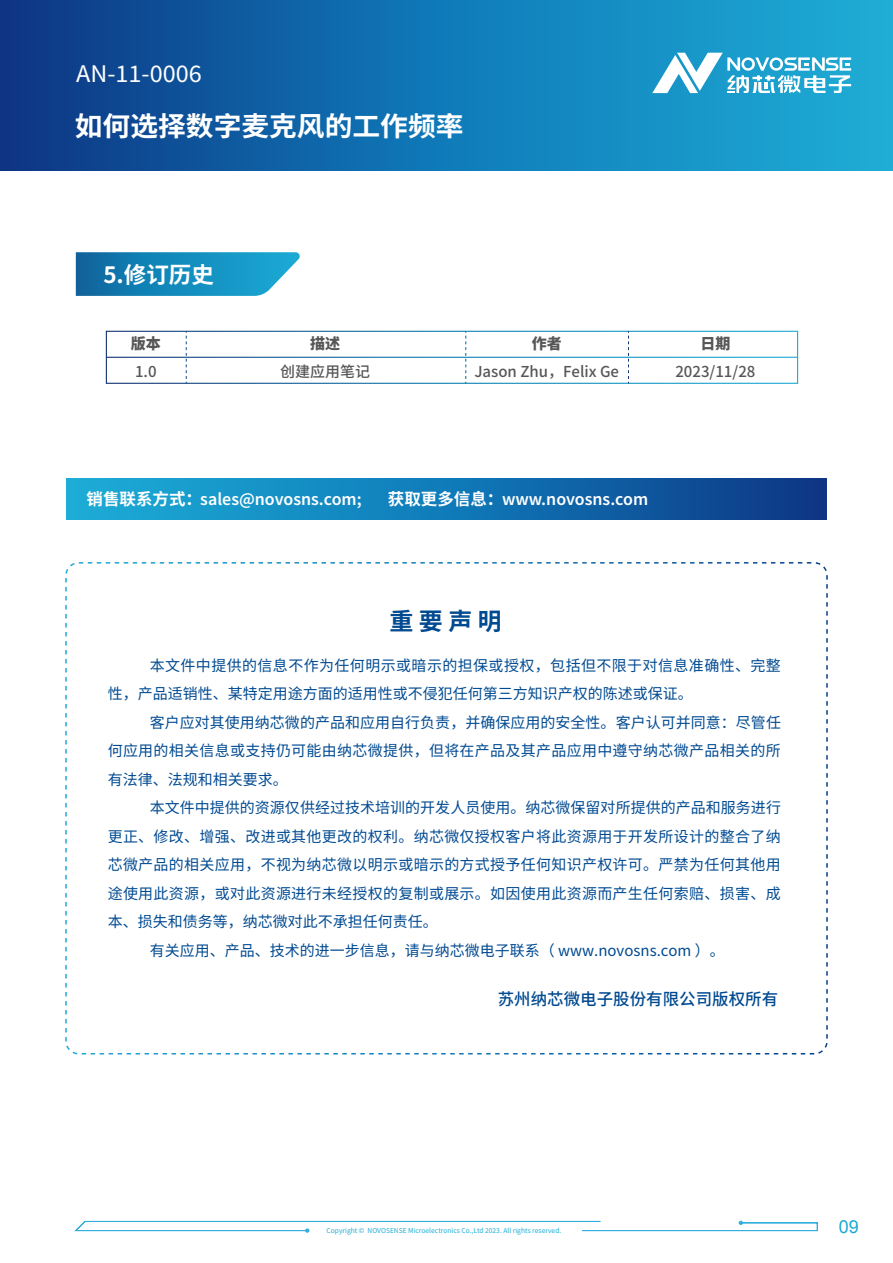
<style>
.page{position:relative;width:893px;height:1263px;background:#fff}
.page>*{position:absolute;margin:0;border:0;box-sizing:border-box;transform-origin:0 0}
.t1{font:700 27px "Source Han Sans CN";color:#fff}
.t2{font:25.5px "Source Sans Pro";color:#fff}
.t3{font:700 24px "Source Han Sans CN";color:#004a91}
.t4{font:700 22.5px "Source Han Sans CN";color:#fff}
.t5{font:600 18px "Source Sans Pro";color:#fff}
.t6{font:18px "Arial";color:#1ca9d4}
.t7{font:500 16.5px "Source Han Sans CN";color:#004a91}
.t8{font:15px/28.5px "Source Han Sans CN";letter-spacing:.02em;color:#004a91}
.t9{font:15px "Source Han Sans CN";color:#004a91}
.t10{font:500 15px "Source Han Sans CN";color:#585757}
.t11{font:800 15px "Source Han Sans CN";color:#585757}
.t12{font:7.5px "Source Sans Pro";color:#1eadd6}
.s1{font-family:"Source Han Sans CN";font-weight:700;font-size:16.5px}
</style>
<div class="page">
<svg style="left:0;top:0;width:893px;height:170px;background:#1778b1"></svg>
<svg style="left:29px;top:0;width:826px;height:170px;background:#1777b3"></svg>
<svg style="left:74px;top:1221px;width:744px;height:12px"></svg>
<div style="left:106px;top:331px;width:692px;height:53px;border:1px solid #fff"></div>
<hr style="left:107px;top:357px;width:691px;height:1px;background:#fff">
<svg style="left:186px;top:331px;width:1px;height:52px"></svg>
<svg style="left:628px;top:331px;width:1px;height:52px"></svg>
<svg style="left:465px;top:331px;width:1px;height:52px"></svg>
<svg style="left:76px;top:252px;width:224px;height:44px;background:#2591bf"></svg>
<svg style="left:97px;top:562px;width:714px;height:2px"></svg>
<div style="left:66px;top:478px;width:761px;height:41px;background:linear-gradient(to right,#1ab2dd,#0b3a8a)"></div>
<h2 class="t2" style="left:76px;top:57px;width:127px">AN-11-0006</h2>
<h1 class="t1" style="left:75px;top:111px;width:390px">如何选择数字麦克风的工作频率</h1>
<h3 class="t4" style="left:103px;top:262px;width:112px">5.修订历史</h3>
<p class="t11" style="left:131px;top:335px;width:31px">版本</p>
<p class="t11" style="left:310px;top:335px;width:31px">描述</p>
<p class="t11" style="left:532px;top:335px;width:31px">作者</p>
<p class="t11" style="left:700px;top:335px;width:31px">日期</p>
<p class="t10" style="left:135px;top:363px;width:23px">1.0</p>
<p class="t10" style="left:280px;top:363px;width:91px">创建应用笔记</p>
<p class="t10" style="left:474px;top:363px;width:146px">Jason Zhu，Felix Ge</p>
<p class="t10" style="left:675px;top:363px;width:82px">2023/11/28</p>
<p class="t5" style="left:87px;top:488px;width:277px"><span class="s1">销售联系方式：</span>sales@novosns.com;</p>
<p class="t5" style="left:388px;top:488px;width:262px"><span class="s1">获取更多信息：</span>www.novosns.com</p>
<h3 class="t3" style="left:390px;top:608px;width:114px">重 要 声 明</h3>
<p class="t8" style="left:108px;top:651px;width:675px;text-indent:42px">本文件中提供的信息不作为任何明示或暗示的担保或授权，包括但不限于对信息准确性、完整性，产品适销性、某特定用途方面的适用性或不侵犯任何第三方知识产权的陈述或保证。</p>
<p class="t8" style="left:108px;top:708px;width:675px;text-align:justify;text-indent:42px">客户应对其使用纳芯微的产品和应用自行负责，并确保应用的安全性。客户认可并同意：尽管任何应用的相关信息或支持仍可能由纳芯微提供，但将在产品及其产品应用中遵守纳芯微产品相关的所有法律、法规和相关要求。</p>
<p class="t9" style="left:150px;top:799px;width:633px">本文件中提供的资源仅供经过技术培训的开发人员使用。纳芯微保留对所提供的产品和服务进行</p>
<p class="t8" style="left:108px;top:822px;width:674px">更正、修改、增强、改进或其他更改的权利。纳芯微仅授权客户将此资源用于开发所设计的整合了纳</p>
<p class="t8" style="left:108px;top:851px;width:674px">芯微产品的相关应用，不视为纳芯微以明示或暗示的方式授予任何知识产权许可。严禁为任何其他用</p>
<p class="t8" style="left:108px;top:879px;width:674px">途使用此资源，或对此资源进行未经授权的复制或展示。如因使用此资源而产生任何索赔、损害、成</p>
<p class="t9" style="left:108px;top:913px;width:331px">本、损失和债务等，纳芯微对此不承担任何责任。</p>
<p class="t9" style="left:150px;top:942px;width:577px">有关应用、产品、技术的进一步信息，请与纳芯微电子联系（ www.novosns.com ）。</p>
<p class="t7" style="left:498px;top:990px;width:282px">苏州纳芯微电子股份有限公司版权所有</p>
<p class="t12" style="left:327px;top:1226px;width:236px">Copyright © NOVOSENSE Microelectronics Co.,Ltd 2023. All rights reserved.</p>
<p class="t6" style="left:839px;top:1215px;width:22px">09</p>
</div>
